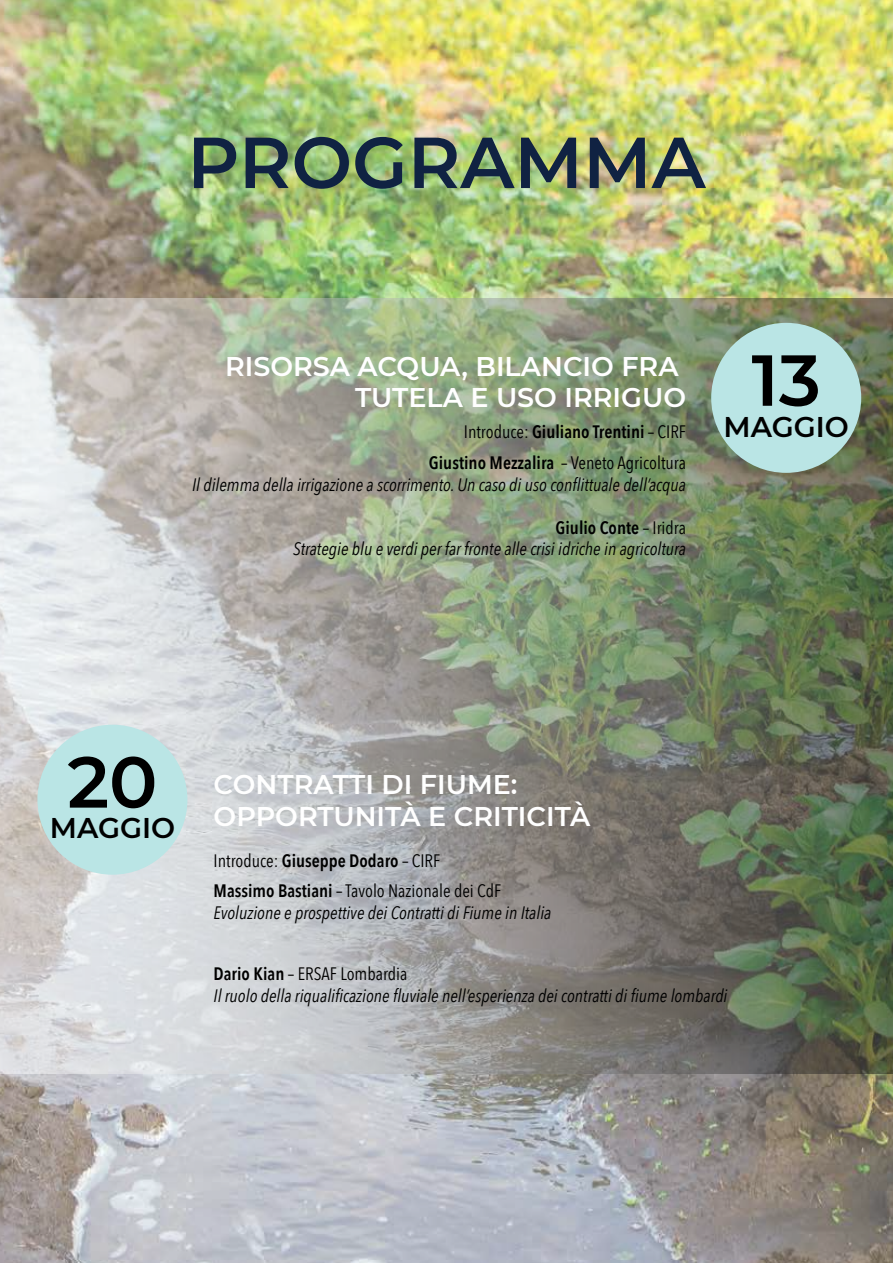
<style>
.page{position:relative;width:893px;height:1263px;background:#fff}
.page>*{position:absolute;margin:0;border:0;box-sizing:border-box;transform-origin:0 0}
.t1{font:600 72px "Montserrat";color:#102242}
.t2{font:600 72px "Montserrat";color:#000}
.t3{font:600 28.5px "Montserrat";color:#000}
.t4{font:600 27px/31.5px "Montserrat";color:#fff;text-align:right}
.t5{font:italic 18px/21.6px "Avenir Next Condensed";color:#000;text-align:right}
.t6{font:18px/30.6px "Avenir Next Condensed";color:#000;text-align:right}
.s1{font-weight:600}
.s2{font-weight:600;font-style:normal}
.s3{font-style:normal}
</style>
<div class="page">
<img style="left:0;top:0;width:893px;height:1263px">
<img style="left:0;top:298px;width:893px;height:775px">
<div style="left:37px;top:725px;width:150px;height:150px;background:#bae5e5;border-radius:50%"></div>
<div style="left:711px;top:323px;width:150px;height:150px;background:#bae5e5;border-radius:50%"></div>
<h1 class="t1" style="left:187px;top:111px;width:520px">PROGRAMMA</h1>
<h3 class="t4" style="left:225px;top:349px;width:463px">RISORSA ACQUA, BILANCIO FRA<br>TUTELA E USO IRRIGUO</h3>
<p class="t6" style="left:429px;top:416px;width:259px">Introduce: <span class="s1">Giuliano Trentini</span> – CIRF<br><span class="s1">Giustino Mezzalira</span> – Veneto Agricoltura</p>
<p class="t5" style="left:192px;top:473px;width:495px">Il dilemma della irrigazione a scorrimento. Un caso di uso conflittuale dell’acqua</p>
<p class="t5" style="left:293px;top:517px;width:394px"><span class="s2">Giulio Conte</span> <span class="s3">– Iridra<br></span>Strategie blu e verdi per far fronte alle crisi idriche in agricoltura</p>
<h1 class="t2" style="left:751px;top:329px;width:71px">13</h1>
<h2 class="t3" style="left:723px;top:406px;width:127px">MAGGIO</h2>
<h1 class="t2" style="left:67px;top:731px;width:92px">20</h1>
<h2 class="t3" style="left:50px;top:808px;width:127px">MAGGIO</h2>
<h3 class="t4" style="left:214px;top:768px;width:378px;text-align:left">CONTRATTI DI FIUME:<br>OPPORTUNITÀ E CRITICITÀ</h3>
<p class="t6" style="left:214px;top:844px;width:289px;text-align:left">Introduce: <span class="s1">Giuseppe Dodaro</span> – CIRF<br><span class="s1">Massimo Bastiani</span> – Tavolo Nazionale dei CdF</p>
<p class="t5" style="left:214px;top:902px;width:339px">Evoluzione e prospettive dei Contratti di Fiume in Italia</p>
<p class="t5" style="left:214px;top:963px;width:515px;text-align:left"><span class="s2">Dario Kian</span> <span class="s3">– ERSAF Lombardia<br></span>Il ruolo della riqualificazione fluviale nell’esperienza dei contratti di fiume lombardi</p>
</div>
